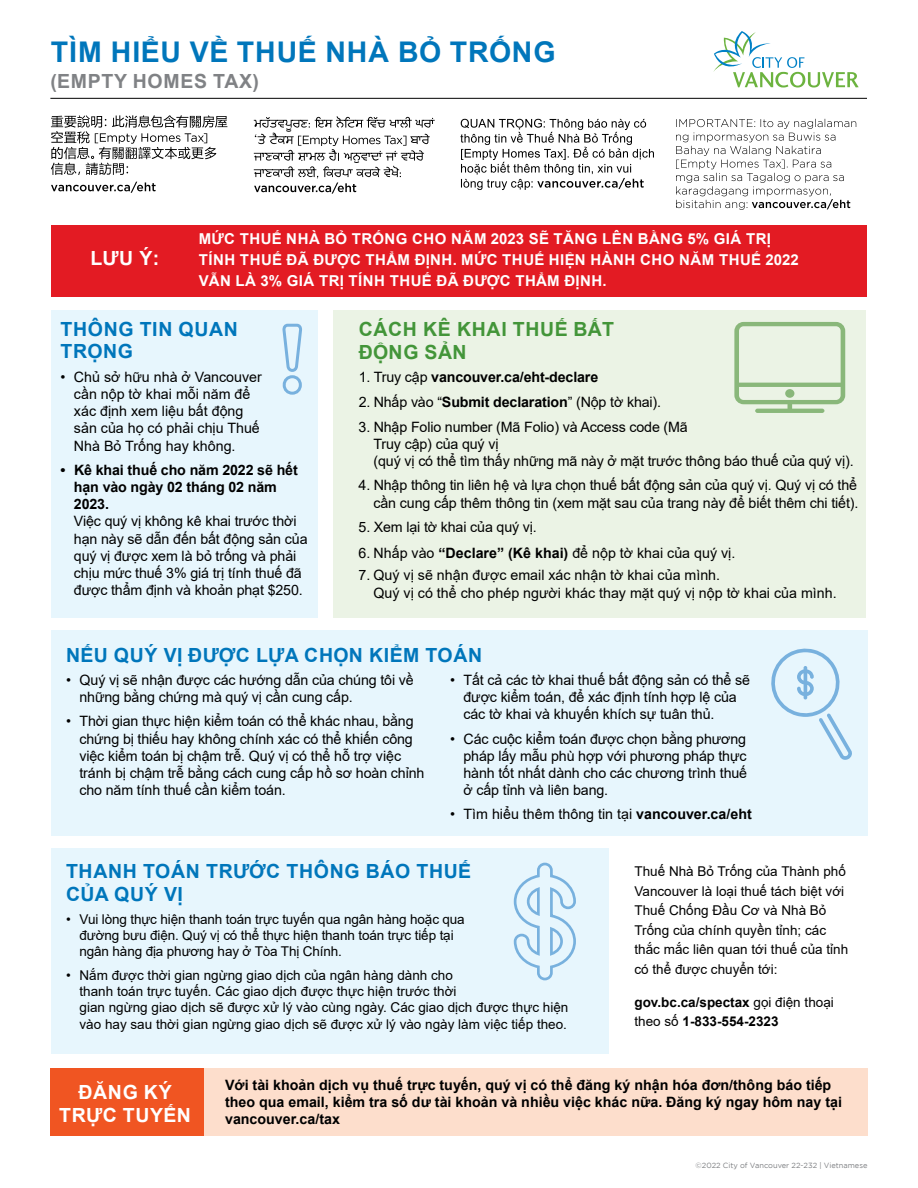
<style>
.page{position:relative;width:918px;height:1188px;background:#fff}
.page>*{position:absolute;margin:0;border:0;box-sizing:border-box;transform-origin:0 0}
.t1{font:700 28.5px "Arial";letter-spacing:.035em;color:#0076bb}
.H2_bold{font:700 19.5px/22.5px "Arial";letter-spacing:.035em;color:#0076bb}
.H2_bold-2{font:700 19.5px/22.5px "Arial";letter-spacing:.035em;color:#439539}
.H2_bold-3{font:700 19.5px/22.5px "Arial";letter-spacing:.035em;color:#fff;text-align:center}
.H3_regular{font:700 19.5px "Arial";letter-spacing:.035em;color:#808285}
.H2_regular{font:700 15px/21px "Arial";letter-spacing:.035em;color:#fff}
.t2{font:14.25px/17.1px "Arial";letter-spacing:-.01em;color:#000}
.body{font:700 14.25px/17.1px "Arial";color:#000}
.blurb{font:13.5px/16.2px "Arial";color:#000}
.blurb-2{font:700 13.5px/19.5px "Arial";color:#000}
.t3{font:7.5px "Gotham";color:#808285}
.s1{font-weight:700}
.s2{font-weight:400}
</style>
<div class="page">
<div style="left:51px;top:311px;width:266px;height:307px;background:#e7f6fd"></div>
<svg style="left:713px;top:31px;width:146px;height:57px"></svg>
<div style="left:51px;top:226px;width:816px;height:71px;background:#e31b23"></div>
<div style="left:333px;top:311px;width:533px;height:307px;background:#ebf3e5"></div>
<div style="left:50px;top:1068px;width:818px;height:68px;background:#fddecc"></div>
<div style="left:50px;top:1068px;width:154px;height:68px;background:#f05522"></div>
<svg style="left:282px;top:323px;width:20px;height:72px"></svg>
<svg style="left:734px;top:322px;width:111px;height:91px"></svg>
<div style="left:51px;top:631px;width:817px;height:205px;background:#e7f6fd"></div>
<svg style="left:771px;top:648px;width:81px;height:112px"></svg>
<div style="left:51px;top:849px;width:557px;height:205px;background:#e7f6fd"></div>
<svg style="left:513px;top:862px;width:63px;height:119px"></svg>
<svg style="left:51px;top:182px;width:105px;height:11px"></svg>
<svg style="left:51px;top:115px;width:176px;height:60px"></svg>
<svg style="left:254px;top:116px;width:181px;height:78px"></svg>
<svg style="left:460px;top:119px;width:194px;height:71px"></svg>
<svg style="left:676px;top:119px;width:180px;height:91px"></svg>
<hr style="left:50px;top:98px;width:817px;height:1px;background:#000">
<h1 class="t1" style="left:51px;top:32px;width:506px">TÌM HIỂU VỀ THUẾ NHÀ BỎ TRỐNG</h1>
<p class="H3_regular" style="left:50px;top:67px;width:210px">(EMPTY HOMES TAX)</p>
<p class="H2_bold-3" style="left:90px;top:247px;width:70px">LƯU Ý:</p>
<p class="H2_regular" style="left:199px;top:228px;width:602px">MỨC THUẾ NHÀ BỎ TRỐNG CHO NĂM 2023 SẼ TĂNG LÊN BẰNG 5% GIÁ TRỊ<br>TÍNH THUẾ ĐÃ ĐƯỢC THẨM ĐỊNH. MỨC THUẾ HIỆN HÀNH CHO NĂM THUẾ 2022<br>VẪN LÀ 3% GIÁ TRỊ TÍNH THUẾ ĐÃ ĐƯỢC THẨM ĐỊNH.</p>
<p class="H2_bold" style="left:60px;top:318px;width:179px">THÔNG TIN QUAN<br>TRỌNG</p>
<p class="t2" style="left:74px;top:369px;width:189px;text-indent:-14px">• Chủ sở hữu nhà ở Vancouver cần nộp tờ khai mỗi năm để xác định xem liệu bất động sản của họ có phải chịu Thuế<br>Nhà Bỏ Trống hay không.</p>
<p class="t2" style="left:74px;top:462px;width:235px;text-indent:-14px"><span class="s1">• Kê khai thuế cho năm 2022 sẽ hết hạn vào ngày 02 tháng 02 năm<br>2023.<br></span>Việc quý vị không kê khai trước thời hạn này sẽ dẫn đến bất động sản của quý vị được xem là bỏ trống và phải chịu mức thuế 3% giá trị tính thuế đã được thẩm định và khoản phạt $250.</p>
<p class="H2_bold-2" style="left:359px;top:318px;width:257px">CÁCH KÊ KHAI THUẾ BẤT<br>ĐỘNG SẢN</p>
<p class="body" style="left:359px;top:369px;width:241px"><span class="s2">1. Truy cập</span> vancouver.ca/eht-declare</p>
<p class="t2" style="left:359px;top:393px;width:304px">2. Nhấp vào “<span class="s1">Submit declaration</span>” (Nộp tờ khai).</p>
<p class="t2" style="left:374px;top:418px;width:482px;text-indent:-15px">3. Nhập Folio number (Mã Folio) và Access code (Mã<br>Truy cập) của quý vị<br>(quý vị có thể tìm thấy những mã này ở mặt trước thông báo thuế của quý vị).</p>
<p class="t2" style="left:359px;top:477px;width:501px;text-align:right">4. Nhập thông tin liên hệ và lựa chọn thuế bất động sản của quý vị. Quý vị có thể cần cung cấp thêm thông tin (xem mặt sau của trang này để biết thêm chi tiết).</p>
<p class="t2" style="left:359px;top:519px;width:180px">5. Xem lại tờ khai của quý vị.</p>
<p class="t2" style="left:359px;top:544px;width:378px">6. Nhấp vào <span class="s1">“Declare” (Kê khai)</span> để nộp tờ khai của quý vị.</p>
<p class="t2" style="left:374px;top:566px;width:465px;line-height:18px;text-indent:-15px">7. Quý vị sẽ nhận được email xác nhận tờ khai của mình.<br>Quý vị có thể cho phép người khác thay mặt quý vị nộp tờ khai của mình.</p>
<p class="H2_bold" style="left:66px;top:644px;width:418px">NẾU QUÝ VỊ ĐƯỢC LỰA CHỌN KIỂM TOÁN</p>
<p class="t2" style="left:80px;top:671px;width:336px;text-indent:-14px">• Quý vị sẽ nhận được các hướng dẫn của chúng tôi về những bằng chứng mà quý vị cần cung cấp.</p>
<p class="t2" style="left:80px;top:713px;width:346px;text-indent:-14px">• Thời gian thực hiện kiểm toán có thể khác nhau, bằng chứng bị thiếu hay không chính xác có thể khiến công việc kiểm toán bị chậm trễ. Quý vị có thể hỗ trợ việc tránh bị chậm trễ bằng cách cung cấp hồ sơ hoàn chỉnh cho năm tính thuế cần kiểm toán.</p>
<p class="t2" style="left:464px;top:671px;width:288px;text-indent:-14px">• Tất cả các tờ khai thuế bất động sản có thể sẽ được kiểm toán, để xác định tính hợp lệ của các tờ khai và khuyến khích sự tuân thủ.</p>
<p class="t2" style="left:464px;top:730px;width:285px;text-align:justify;text-indent:-14px">• Các cuộc kiểm toán được chọn bằng phương pháp lấy mẫu phù hợp với phương pháp thực hành tốt nhất dành cho các chương trình thuế ở cấp tỉnh và liên bang.</p>
<p class="t2" style="left:450px;top:806px;width:303px">• Tìm hiểu thêm thông tin tại <span class="s1">vancouver.ca/eht</span></p>
<p class="H2_bold" style="left:66px;top:860px;width:407px">THANH TOÁN TRƯỚC THÔNG BÁO THUẾ<br>CỦA QUÝ VỊ</p>
<p class="blurb" style="left:80px;top:911px;width:387px;text-indent:-14px">• Vui lòng thực hiện thanh toán trực tuyến qua ngân hàng hoặc qua đường bưu điện. Quý vị có thể thực hiện thanh toán trực tiếp tại ngân hàng địa phương hay ở Tòa Thị Chính.</p>
<p class="blurb" style="left:80px;top:967px;width:490px;text-indent:-14px">• Nắm được thời gian ngừng giao dịch của ngân hàng dành cho<br>thanh toán trực tuyến. Các giao dịch được thực hiện trước thời<br>gian ngừng giao dịch sẽ được xử lý vào cùng ngày. Các giao dịch được thực hiện vào hay sau thời gian ngừng giao dịch sẽ được xử lý vào ngày làm việc tiếp theo.</p>
<p class="blurb" style="left:634px;top:861px;width:215px;line-height:19.5px">Thuế Nhà Bỏ Trống của Thành phố<br>Vancouver là loại thuế tách biệt với<br>Thuế Chống Đầu Cơ và Nhà Bỏ<br>Trống của chính quyền tỉnh; các thắc mắc liên quan tới thuế của tỉnh có thể được chuyển tới:</p>
<p class="blurb-2" style="left:634px;top:992px;width:201px">gov.bc.ca/spectax <span class="s2">gọi điện thoại theo số</span> 1-833-554-2323</p>
<p class="H2_bold-3" style="left:59px;top:1082px;width:133px">ĐĂNG KÝ<br>TRỰC TUYẾN</p>
<p class="body" style="left:225px;top:1076px;width:618px">Với tài khoản dịch vụ thuế trực tuyến, quý vị có thể đăng ký nhận hóa đơn/thông báo tiếp theo qua email, kiểm tra số dư tài khoản và nhiều việc khác nữa. Đăng ký ngay hôm nay tại vancouver.ca/tax</p>
<p class="t3" style="left:696px;top:1161px;width:173px">©2022 City of Vancouver 22-232 | Vietnamese</p>
</div>
